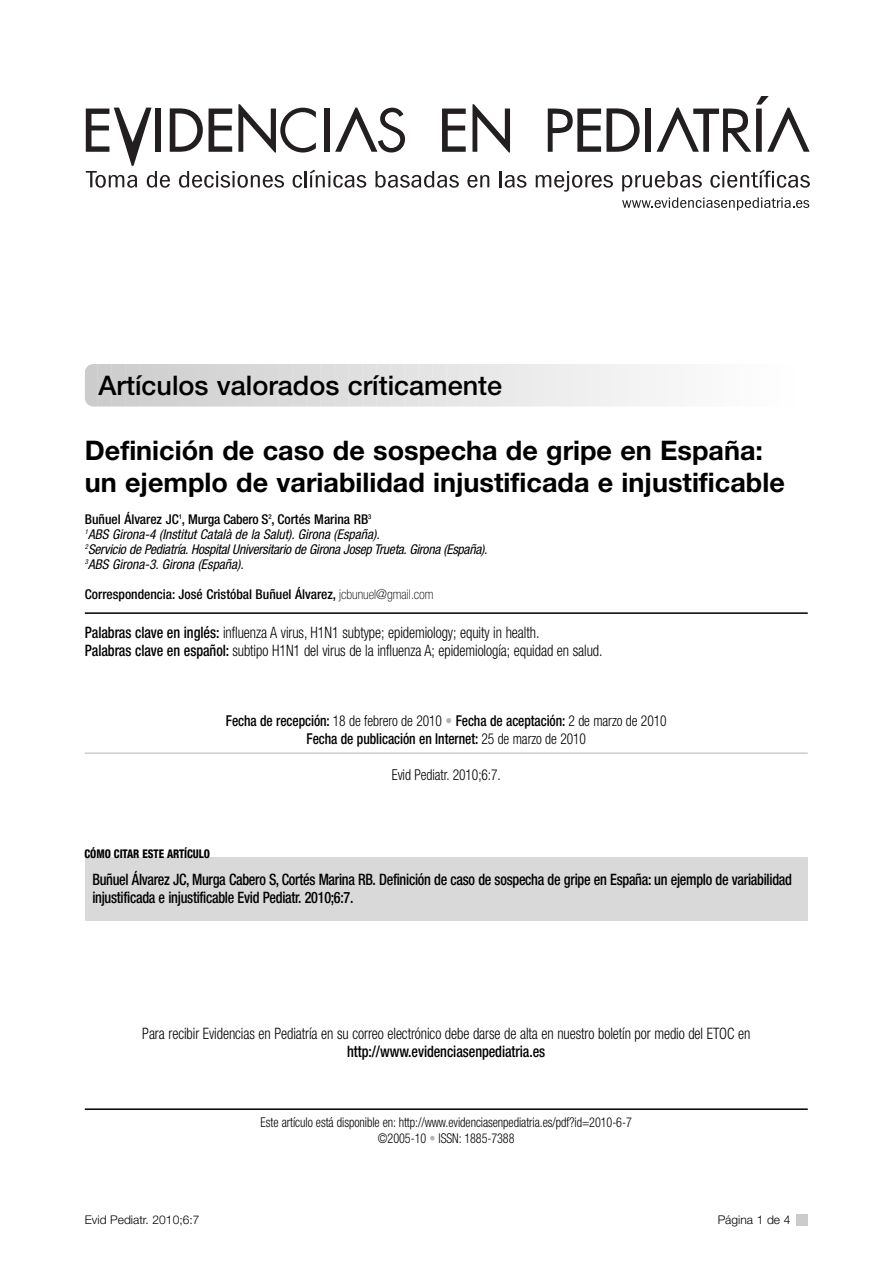
<style>
.page{position:relative;width:893px;height:1263px;background:#fff}
.page>*{position:absolute;margin:0;border:0;box-sizing:border-box;transform-origin:0 0}
.t1{font:700 27px/32.4px "Helvetica Neue";color:#000}
.t2{font:500 27px "Helvetica Neue";color:#000}
.t3{font:300 condensed 15.75px/18px "Helvetica Neue";letter-spacing:-.005em;color:#000;scale:.9 1}
.t4{font:500 condensed 15.75px/18px "Helvetica Neue";letter-spacing:-.02em;color:#000;scale:.9 1}
.t5{font:500 condensed 15px/18px "Helvetica Neue";letter-spacing:-.005em;color:#000;text-align:center;scale:.9 1}
.t6{font:300 condensed 15px "Helvetica Neue";letter-spacing:-.005em;color:#000;scale:.9 1}
.t7{font:italic condensed 13.5px/15px "Helvetica Neue";letter-spacing:-.02em;color:#000}
.t8{font:300 condensed 13.5px/16.5px "Helvetica Neue";letter-spacing:-.005em;color:#000;text-align:center;scale:.9 1}
.t9{font:500 condensed 13.5px "Helvetica Neue";color:#000}
.t10{font:300 12px "Helvetica Neue";color:#000}
.t11{font:800 condensed 12px "Helvetica Neue";letter-spacing:-.005em;color:#000;scale:.9 1}
.s1{font-weight:500;font-style:normal}
.s2{font-weight:100}
.s3{font-weight:500}
.s4{font-weight:300}
.s5{color:#b3b3b3}
</style>
<div class="page">
<svg style="left:536px;top:171px;width:77px;height:21px"></svg>
<svg style="left:622px;top:171px;width:80px;height:20px"></svg>
<svg style="left:710px;top:170px;width:100px;height:18px"></svg>
<svg style="left:622px;top:197px;width:187px;height:13px"></svg>
<div style="left:645px;top:109px;width:6px;height:43px;background:#231f20"></div>
<svg style="left:548px;top:108px;width:92px;height:44px"></svg>
<svg style="left:657px;top:96px;width:153px;height:56px"></svg>
<svg style="left:86px;top:104px;width:440px;height:84px"></svg>
<hr style="left:85px;top:1108px;width:723px;height:2px;background:#000">
<div style="left:797px;top:1214px;width:11px;height:11px;background:#ccc"></div>
<div style="left:85px;top:857px;width:723px;height:64px;background:#d9d9d9"></div>
<hr style="left:89px;top:364px;width:3px;height:43px;background:#ccc">
<hr style="left:103px;top:364px;width:3px;height:43px;background:#cdcdcd">
<hr style="left:116px;top:364px;width:4px;height:43px;background:#cecece">
<hr style="left:130px;top:364px;width:4px;height:43px;background:#cfcfcf">
<hr style="left:144px;top:364px;width:4px;height:43px;background:#d0d0d0">
<hr style="left:158px;top:364px;width:4px;height:43px;background:#d1d1d1">
<hr style="left:172px;top:364px;width:4px;height:43px;background:#d2d2d2">
<hr style="left:186px;top:364px;width:4px;height:43px;background:#d3d3d3">
<hr style="left:200px;top:364px;width:4px;height:43px;background:#d4d4d4">
<hr style="left:214px;top:364px;width:4px;height:43px;background:#d5d5d5">
<hr style="left:228px;top:364px;width:4px;height:43px;background:#d6d6d6">
<hr style="left:242px;top:364px;width:4px;height:43px;background:#d7d7d7">
<hr style="left:256px;top:364px;width:4px;height:43px;background:#d8d8d8">
<hr style="left:270px;top:364px;width:4px;height:43px;background:#d9d9d9">
<hr style="left:284px;top:364px;width:4px;height:43px;background:#dadada">
<hr style="left:298px;top:364px;width:3px;height:43px;background:#dbdbdb">
<hr style="left:312px;top:364px;width:3px;height:43px;background:#dcdcdc">
<hr style="left:326px;top:364px;width:3px;height:43px;background:#ddd">
<hr style="left:340px;top:364px;width:3px;height:43px;background:#dedede">
<hr style="left:354px;top:364px;width:3px;height:43px;background:#dfdfdf">
<hr style="left:368px;top:364px;width:3px;height:43px;background:#e0e0e0">
<hr style="left:382px;top:364px;width:3px;height:43px;background:#e1e1e1">
<hr style="left:396px;top:364px;width:3px;height:43px;background:#e2e2e2">
<hr style="left:410px;top:364px;width:3px;height:43px;background:#e3e3e3">
<hr style="left:424px;top:364px;width:3px;height:43px;background:#e4e4e4">
<hr style="left:438px;top:364px;width:3px;height:43px;background:#e5e5e5">
<hr style="left:451px;top:364px;width:4px;height:43px;background:#e6e6e6">
<hr style="left:465px;top:364px;width:4px;height:43px;background:#e7e7e7">
<hr style="left:479px;top:364px;width:4px;height:43px;background:#e8e8e8">
<hr style="left:493px;top:364px;width:4px;height:43px;background:#e9e9e9">
<hr style="left:507px;top:364px;width:4px;height:43px;background:#eaeaea">
<hr style="left:521px;top:364px;width:4px;height:43px;background:#ebebeb">
<hr style="left:535px;top:364px;width:4px;height:43px;background:#ececec">
<hr style="left:549px;top:364px;width:4px;height:43px;background:#ededed">
<hr style="left:563px;top:364px;width:4px;height:43px;background:#eee">
<hr style="left:577px;top:364px;width:4px;height:43px;background:#efefef">
<hr style="left:591px;top:364px;width:4px;height:43px;background:#f0f0f0">
<hr style="left:605px;top:364px;width:4px;height:43px;background:#f1f1f1">
<hr style="left:619px;top:364px;width:4px;height:43px;background:#f2f2f2">
<hr style="left:633px;top:364px;width:3px;height:43px;background:#f3f3f3">
<hr style="left:647px;top:364px;width:3px;height:43px;background:#f4f4f4">
<hr style="left:661px;top:364px;width:3px;height:43px;background:#f5f5f5">
<hr style="left:675px;top:364px;width:3px;height:43px;background:#f6f6f6">
<hr style="left:689px;top:364px;width:3px;height:43px;background:#f7f7f7">
<hr style="left:703px;top:364px;width:3px;height:43px;background:#f8f8f8">
<hr style="left:717px;top:364px;width:3px;height:43px;background:#f9f9f9">
<hr style="left:731px;top:364px;width:3px;height:43px;background:#fafafa">
<hr style="left:745px;top:364px;width:3px;height:43px;background:#fbfbfb">
<hr style="left:85px;top:612px;width:723px;height:2px;background:#000">
<hr style="left:85px;top:753px;width:723px;height:1px;background:#b3b3b3">
<h1 class="t2" style="left:99px;top:376px;width:405px">Artículos valorados críticamente</h1>
<h1 class="t1" style="left:85px;top:436px;width:701px">Definición de caso de sospecha de gripe en España: un ejemplo de variabilidad injustificada e injustificable</h1>
<p class="t7" style="left:85px;top:513px;width:406px"><span class="s1">Buñuel Álvarez JC</span><sup>1</sup><span class="s1">, Murga Cabero S</span><sup>2</sup><span class="s1">, Cortés Marina RB</span><sup>3<br></sup><sup>1</sup>ABS Girona-4 (Institut Català de la Salut). Girona (España).<br><sup>2</sup>Servicio de Pediatría. HospitalUniversitario de Girona Josep Trueta. Girona (España).<br><sup>3</sup>ABS Girona-3. Girona (España).</p>
<p class="t9" style="left:85px;top:589px;width:350px">Correspondencia: José Cristóbal Buñuel Álvarez, <span class="s2">jcbunuel@gmail.com</span></p>
<p class="t3" style="left:85px;top:625px;width:577px"><span class="s3">Palabras clave en inglés:</span> influenza A virus, H1N1 subtype; epidemiology; equity in health.<br><span class="s3">Palabras clave en español:</span> subtipo H1N1 del virus de la influenza A; epidemiología; equidad en salud.</p>
<p class="t5" style="left:226px;top:713px;width:491px">Fecha de recepción: <span class="s4">18 de febrero de 2010</span> <span class="s5">•</span> Fecha de aceptación: <span class="s4">2 de marzo de 2010<br></span>Fecha de publicación en Internet: <span class="s4">25 de marzo de 2010</span></p>
<p class="t6" style="left:392px;top:770px;width:123px">Evid Pediatr. 2010;6:7.</p>
<p class="t11" style="left:85px;top:849px;width:141px">CÓMO CITAR ESTE ARTÍCULO</p>
<p class="t4" style="left:92px;top:871px;width:779px">Buñuel Álvarez JC, Murga Cabero S, Cortés Marina RB. Definición de caso de sospecha de gripe en España: un ejemplo de variabilidad injustificada e injustificable Evid Pediatr. 2010;6:7.</p>
<p class="t3" style="left:142px;top:1026px;width:677px">Para recibir Evidencias en Pediatría en su correo electrónico debe darse de alta en nuestro boletín por medio del ETOC en</p>
<p class="t4" style="left:347px;top:1044px;width:222px">http://www.evidenciasenpediatria.es</p>
<p class="t8" style="left:261px;top:1115px;width:414px">Este artículo está disponible en: http://www.evidenciasenpediatria.es/pdf?id=2010-6-7 ©2005-10 <span class="s5">•</span> ISSN: 1885-7388</p>
<p class="t10" style="left:85px;top:1215px;width:116px">Evid Pediatr. 2010;6:7</p>
<p class="t10" style="left:718px;top:1216px;width:74px">Página 1 de 4</p>
</div>
